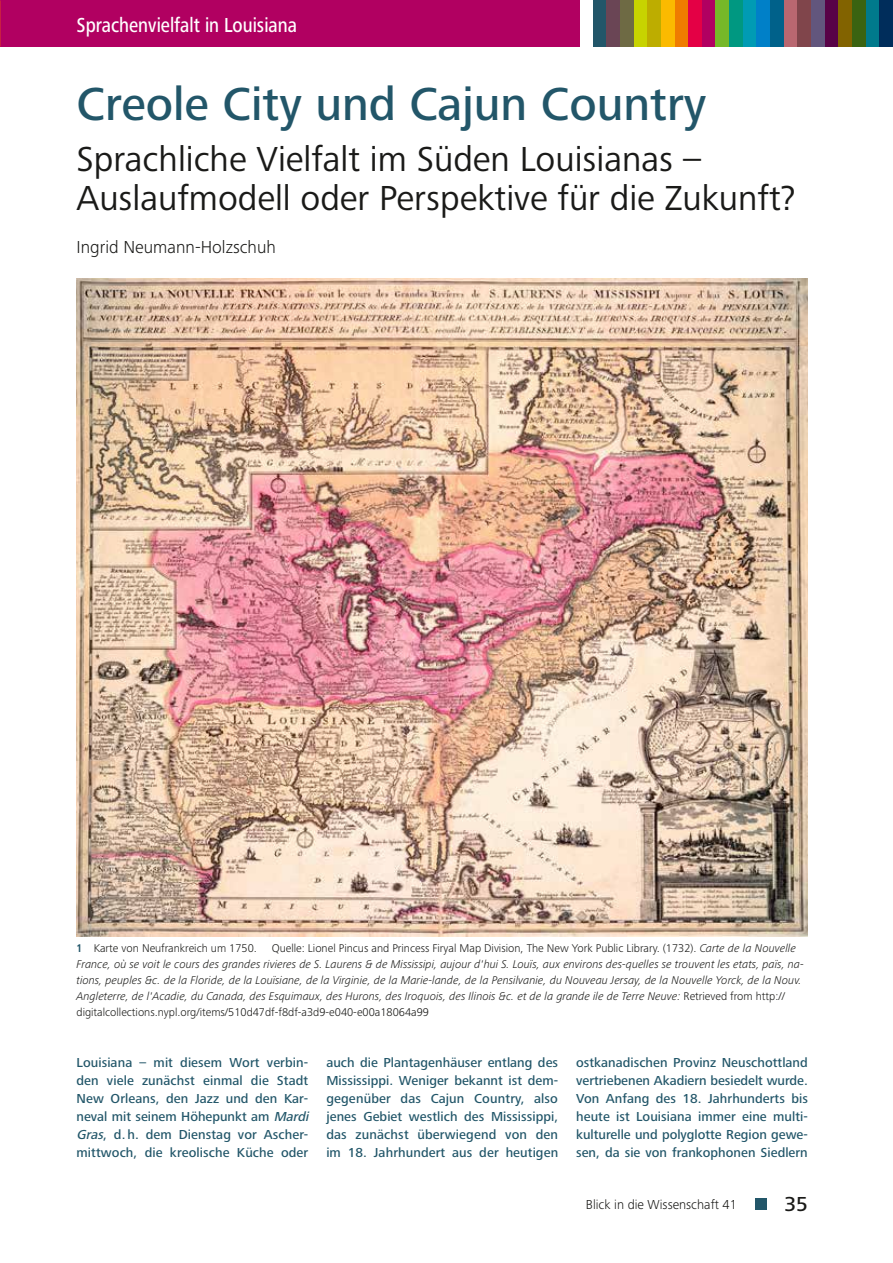
<style>
.page{position:relative;width:893px;height:1263px;background:#fff}
.page>*{position:absolute;margin:0;border:0;box-sizing:border-box;transform-origin:0 0}
.t1{font:500 48px "Frutiger Next LTW1 G";color:#225669}
.t2{font:36px/39px "Frutiger Next LTW1 G";color:#1a1a18}
.t3{font:500 21px "Frutiger Next LTW1 G";color:#fff;scale:.85 1}
.t4{font:500 21px "Frutiger Next LTW1 G";color:#1a1a18}
.t5{font:300 18px "Frutiger Next LTW1 G";color:#1a1a18}
.t6{font:500 13.5px/18px "Frutiger Next LTW1 G";letter-spacing:.005em;color:#225669;text-align:justify}
.t7{font:300 13.5px "Frutiger Next LTW1 G";color:#1a1a18}
.t8{font:italic 300 11.7px/16px "Frutiger Next LTW1 G";color:#1a1a18}
.t9{font:300 11.7px "Frutiger Next LTW1 G";color:#1a1a18}
.s1{font-family:"Frutiger Next Pro";font-weight:700;font-stretch:condensed;color:#225669}
.s2{font-style:normal}
.s3{font-style:italic}
</style>
<div class="page">
<div style="left:755px;top:1198px;width:11px;height:11px;background:#225669"></div>
<div style="left:593px;top:0;width:13px;height:47px;background:#225669"></div>
<div style="left:606px;top:0;width:14px;height:47px;background:#6a4555"></div>
<div style="left:620px;top:0;width:14px;height:47px;background:#6e6a44"></div>
<div style="left:634px;top:0;width:13px;height:47px;background:#c7d300"></div>
<div style="left:647px;top:0;width:14px;height:47px;background:#bdad00"></div>
<div style="left:661px;top:0;width:14px;height:47px;background:#fbba00"></div>
<div style="left:675px;top:0;width:13px;height:47px;background:#ef7c00"></div>
<div style="left:688px;top:0;width:14px;height:47px;background:#e40045"></div>
<div style="left:702px;top:0;width:14px;height:47px;background:#b10061"></div>
<div style="left:716px;top:0;width:13px;height:47px;background:#76b828"></div>
<div style="left:729px;top:0;width:14px;height:47px;background:#009881"></div>
<div style="left:743px;top:0;width:14px;height:47px;background:#009bb4"></div>
<div style="left:757px;top:0;width:13px;height:47px;background:#0080c8"></div>
<div style="left:770px;top:0;width:14px;height:47px;background:#00618a"></div>
<div style="left:784px;top:0;width:13px;height:47px;background:#b96770"></div>
<div style="left:797px;top:0;width:14px;height:47px;background:#80454b"></div>
<div style="left:811px;top:0;width:14px;height:47px;background:#62567d"></div>
<div style="left:825px;top:0;width:13px;height:47px;background:#580247"></div>
<div style="left:838px;top:0;width:14px;height:47px;background:#826300"></div>
<div style="left:852px;top:0;width:14px;height:47px;background:#3a6311"></div>
<div style="left:866px;top:0;width:13px;height:47px;background:#007a8c"></div>
<div style="left:879px;top:0;width:14px;height:47px;background:#002d5b"></div>
<div style="left:0;top:0;width:579px;height:47px;background:#b10061"></div>
<img style="left:77px;top:279px;width:731px;height:658px">
<h3 class="t3" style="left:77px;top:13px;width:261px">Sprachenvielfalt in Louisiana</h3>
<h1 class="t1" style="left:77px;top:76px;width:631px">Creole City und Cajun Country</h1>
<h2 class="t2" style="left:77px;top:141px;width:720px">Sprachliche Vielfalt im Süden Louisianas –<br>Auslaufmodell oder Perspektive für die Zukunft?</h2>
<h3 class="t5" style="left:77px;top:236px;width:201px">Ingrid Neumann-Holzschuh</h3>
<p class="t9" style="left:77px;top:941px;width:182px"><span class="s1">1</span> Karte von Neufrankreich um 1750.</p>
<p class="t8" style="left:77px;top:940px;width:729px;text-indent:195px"><span class="s2">Quelle: Lionel Pincus and Princess Firyal Map Division, The New York Public Library. (1732).</span> Carte de la Nouvelle France, où se voit le cours des grandes rivieres de S. Laurens &amp; de Mississipi, aujour d'hui S. Louïs, aux environs des-quelles se trouvent les etats, païs, na&shy;tions, peuples &amp;c. de la Floride, de la Louïsiane, de la Virginie, de la Marie-lande, de la Pensilvanie, du Nouveau Jersay, de la Nouvelle Yorck, de la Nouv.<br>Angleterre, de l'Acadie, du Canada, des Esquimaux, des Hurons, des Iroquois, des Ilinois &amp;c. et de la grande ile de Terre Neuve: <span class="s2">Retrieved from http:// digitalcollections.nypl.org/items/510d47df-f8df-a3d9-e040-e00a18064a99</span></p>
<p class="t6" style="left:77px;top:1054px;width:237px;text-align:left">Louisiana – mit diesem Wort verbin&shy;den viele zunächst einmal die Stadt New Orleans, den Jazz und den Kar&shy;neval mit seinem Höhepunkt am <span class="s3">Mardi Gras</span>, d.h. dem Dienstag vor Ascher&shy;mittwoch, die kreolische Küche oder</p>
<p class="t6" style="left:326px;top:1054px;width:233px">auch die Plantagenhäuser entlang des Mississippi. Weniger bekannt ist dem&shy;gegenüber das Cajun Country, also jenes Gebiet westlich des Mississippi, das zunächst überwiegend von den im 18. Jahrhundert aus der heutigen</p>
<p class="t6" style="left:576px;top:1054px;width:233px">ostkanadischen Provinz Neuschottland vertriebenen Akadiern besiedelt wurde.<br>Von Anfang des 18. Jahrhunderts bis heute ist Louisiana immer eine multi&shy;kulturelle und polyglotte Region gewe&shy;sen, da sie von frankophonen Siedlern</p>
<p class="t7" style="left:586px;top:1196px;width:152px">Blick in die Wissenschaft 41</p>
<h3 class="t4" style="left:784px;top:1192px;width:25px">35</h3>
</div>
